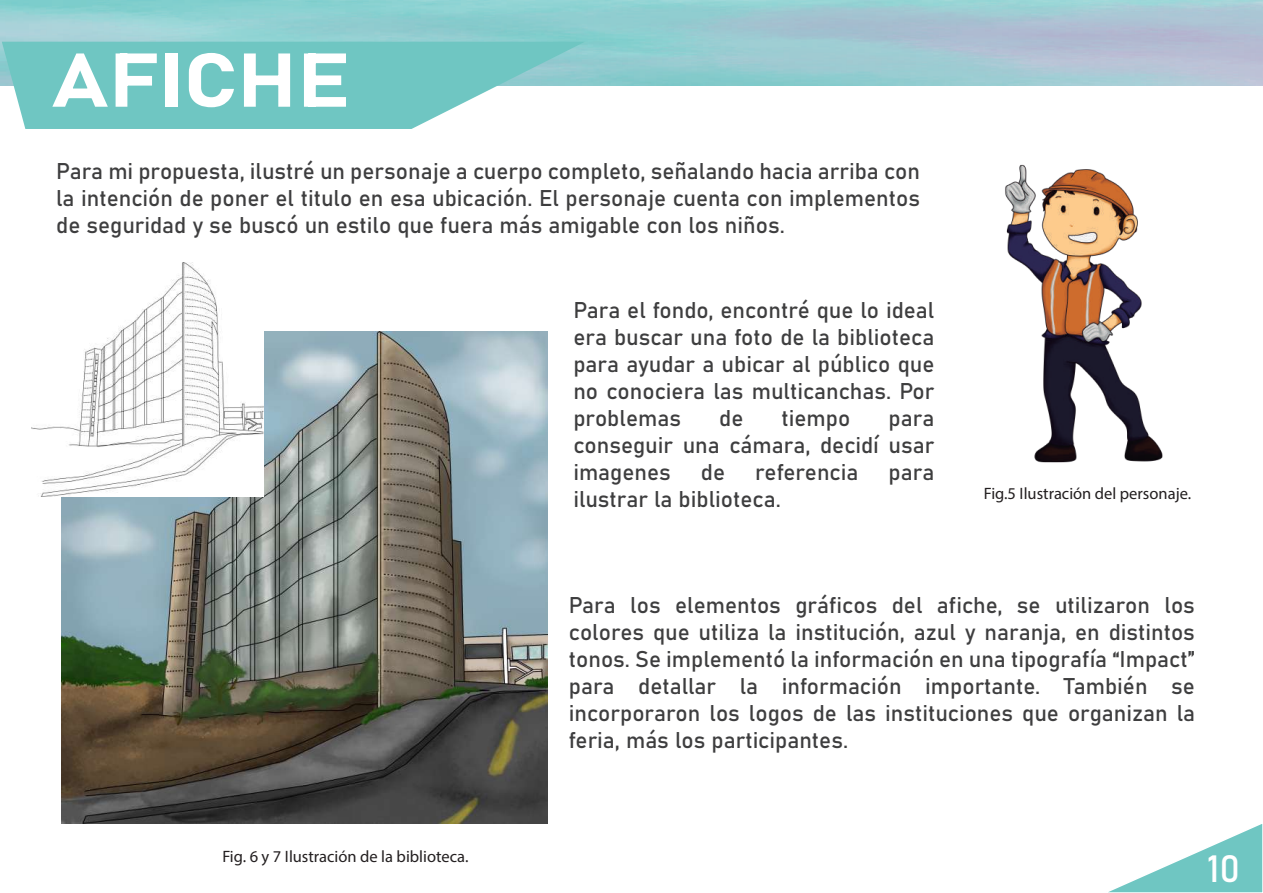
<style>
.page{position:relative;width:1263px;height:893px;background:#fff}
.page>*{position:absolute;margin:0;border:0;box-sizing:border-box;transform-origin:0 0}
.t1{font:75px "Bahnschrift";color:#fff;scale:1.18 1}
.t2{font:37.5px "Bahnschrift";color:#fff}
.t3{font:22.5px/27px "Bahnschrift";color:#3e3e3f;text-align:justify}
.t4{font:16.5px "Myriad Pro";color:#231f20}
</style>
<div class="page">
<img style="left:1005px;top:164px;width:158px;height:299px">
<img style="left:61px;top:332px;width:487px;height:491px">
<svg style="left:2px;top:42px;width:583px;height:87px;background:#82cdca"></svg>
<img style="left:32px;top:262px;width:231px;height:234px">
<hr style="left:43px;top:580px;width:1177px;height:2px;background:#283890">
<hr style="left:43px;top:311px;width:1177px;height:2px;background:#283890">
<hr style="left:827px;top:43px;width:1px;height:807px;background:#283890">
<hr style="left:434px;top:43px;width:2px;height:807px;background:#283890">
<hr style="left:43px;top:446px;width:1177px;height:1px;background:#283890">
<hr style="left:631px;top:43px;width:1px;height:807px;background:#283890">
<svg style="left:1108px;top:824px;width:155px;height:69px"></svg>
<h1 class="t1" style="left:51px;top:33px;width:254px">AFICHE</h1>
<p class="t3" style="left:56px;top:157px;width:865px">Para mi propuesta, ilustré un personaje a cuerpo completo, señalando hacia arriba con la intención de poner el titulo en esa ubicación. El personaje cuenta con implementos de seguridad y se buscó un estilo que fuera más amigable con los niños.</p>
<p class="t3" style="left:573px;top:297px;width:362px">Para el fondo, encontré que lo ideal era buscar una foto de la biblioteca para ayudar a ubicar al público que no conociera las multicanchas. Por problemas</p>
<p class="t3" style="left:719px;top:405px;width:26px">de</p>
<p class="t3" style="left:781px;top:405px;width:70px">tiempo</p>
<p class="t3" style="left:573px;top:405px;width:362px;text-indent:315px">para conseguir una cámara, decidí usar imagenes</p>
<p class="t3" style="left:701px;top:459px;width:26px">de</p>
<p class="t3" style="left:755px;top:459px;width:105px">referencia</p>
<p class="t3" style="left:888px;top:459px;width:47px">para</p>
<p class="t3" style="left:573px;top:486px;width:209px">ilustrar la biblioteca.</p>
<p class="t4" style="left:984px;top:483px;width:209px">Fig.5 Ilustración del personaje.</p>
<p class="t3" style="left:569px;top:591px;width:628px">Para los elementos gráficos del afiche, se utilizaron los colores que utiliza la institución, azul y naranja, en distintos tonos. Se implementó la información en una tipografía “Impact” para detallar la información importante. También se incorporaron los logos de las instituciones que organizan la feria, más los participantes.</p>
<p class="t4" style="left:222px;top:846px;width:248px">Fig. 6 y 7 Ilustración de la biblioteca.</p>
<h2 class="t2" style="left:1207px;top:845px;width:35px">10</h2>
</div>
